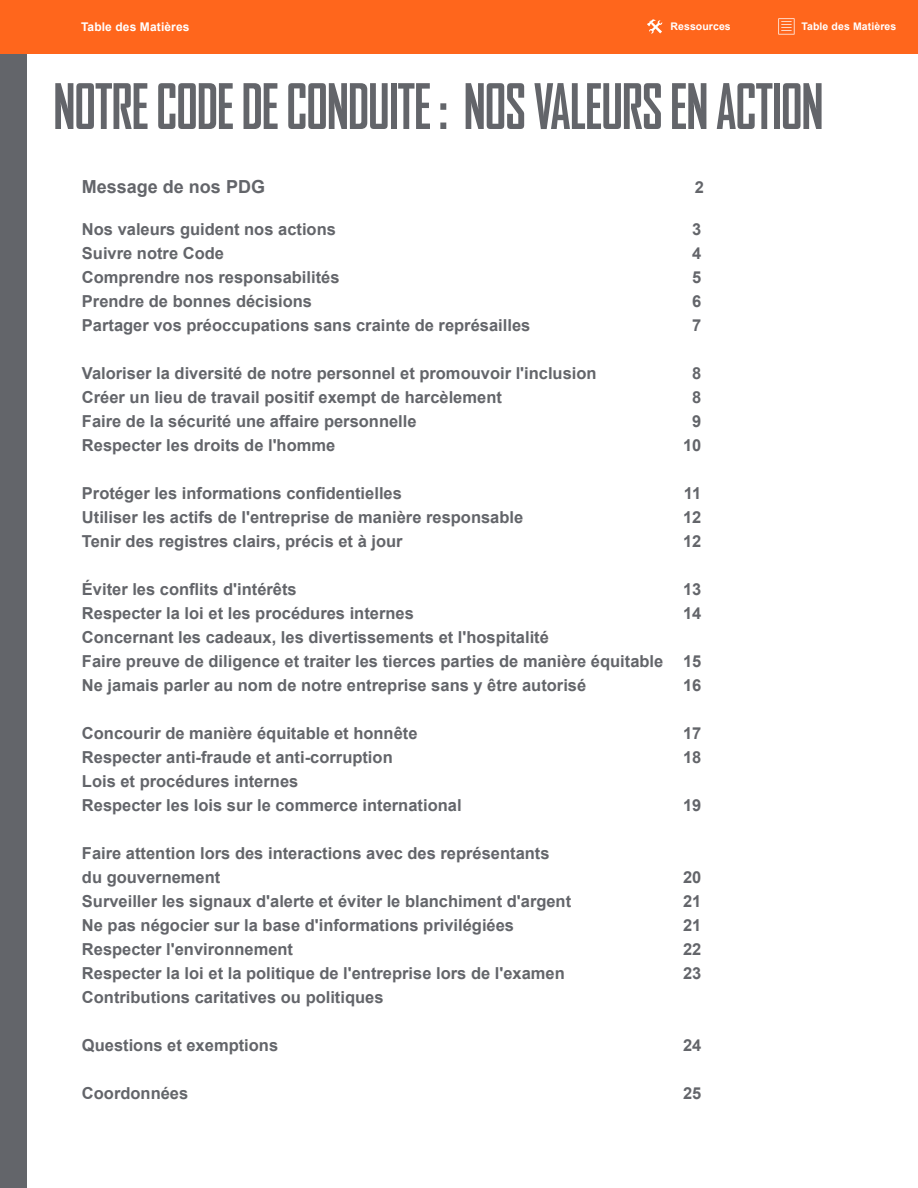
<style>
.page{position:relative;width:918px;height:1188px;background:#fff}
.page>*{position:absolute;margin:0;border:0;box-sizing:border-box;transform-origin:0 0}
.Body_Copy{font:700 condensed 60px "Agency FB";letter-spacing:-.015em;color:#63656a}
.Body_Copy-2{font:700 18px "Arial";color:#63656a}
.Body_Copy-3{font:700 16.5px/24px "Arial";color:#63656a}
.t1{font:700 12px "Arial";letter-spacing:.01em;color:#fff}
.t2{font:700 10.5px "Arial";letter-spacing:.01em;color:#fff}
</style>
<div class="page">
<div style="left:1px;top:0;width:26px;height:1188px;background:#63656a"></div>
<div style="left:0;top:0;width:918px;height:54px;background:#ff661c"></div>
<svg style="left:647px;top:19px;width:15px;height:15px"></svg>
<svg style="left:778px;top:18px;width:17px;height:17px"></svg>
<p class="t1" style="left:81px;top:19px;width:110px">Table des Matières</p>
<p class="t2" style="left:671px;top:20px;width:62px">Ressources</p>
<p class="t2" style="left:801px;top:20px;width:96px">Table des Matières</p>
<p class="Body_Copy" style="left:53px;top:71px;width:771px">NOTRE CODE DE CONDUITE : NOS VALEURS EN ACTION</p>
<p class="Body_Copy-2" style="left:82px;top:175px;width:185px">Message de nos PDG</p>
<p class="Body_Copy-3" style="left:695px;top:176px;width:11px">2</p>
<p class="Body_Copy-3" style="left:82px;top:218px;width:255px">Nos valeurs guident nos actions</p>
<p class="Body_Copy-3" style="left:692px;top:218px;width:11px">3</p>
<p class="Body_Copy-3" style="left:82px;top:242px;width:144px">Suivre notre Code</p>
<p class="Body_Copy-3" style="left:692px;top:242px;width:11px">4</p>
<p class="Body_Copy-3" style="left:82px;top:266px;width:259px">Comprendre nos responsabilités</p>
<p class="Body_Copy-3" style="left:692px;top:266px;width:11px">5</p>
<p class="Body_Copy-3" style="left:82px;top:290px;width:232px">Prendre de bonnes décisions</p>
<p class="Body_Copy-3" style="left:692px;top:290px;width:11px">6</p>
<p class="Body_Copy-3" style="left:82px;top:314px;width:450px">Partager vos préoccupations sans crainte de représailles</p>
<p class="Body_Copy-3" style="left:692px;top:314px;width:11px">7</p>
<p class="Body_Copy-3" style="left:82px;top:362px;width:516px">Valoriser la diversité de notre personnel et promouvoir l'inclusion</p>
<p class="Body_Copy-3" style="left:692px;top:362px;width:11px">8</p>
<p class="Body_Copy-3" style="left:82px;top:386px;width:421px">Créer un lieu de travail positif exempt de harcèlement</p>
<p class="Body_Copy-3" style="left:692px;top:386px;width:11px">8</p>
<p class="Body_Copy-3" style="left:82px;top:410px;width:336px">Faire de la sécurité une affaire personnelle</p>
<p class="Body_Copy-3" style="left:692px;top:410px;width:11px">9</p>
<p class="Body_Copy-3" style="left:82px;top:434px;width:255px">Respecter les droits de l'homme</p>
<p class="Body_Copy-3" style="left:683px;top:434px;width:20px">10</p>
<p class="Body_Copy-3" style="left:82px;top:482px;width:321px">Protéger les informations confidentielles</p>
<p class="Body_Copy-3" style="left:684px;top:482px;width:19px">11</p>
<p class="Body_Copy-3" style="left:82px;top:506px;width:443px">Utiliser les actifs de l'entreprise de manière responsable</p>
<p class="Body_Copy-3" style="left:683px;top:506px;width:20px">12</p>
<p class="Body_Copy-3" style="left:82px;top:530px;width:322px">Tenir des registres clairs, précis et à jour</p>
<p class="Body_Copy-3" style="left:683px;top:530px;width:20px">12</p>
<p class="Body_Copy-3" style="left:82px;top:578px;width:216px">Éviter les conflits d'intérêts</p>
<p class="Body_Copy-3" style="left:683px;top:578px;width:20px">13</p>
<p class="Body_Copy-3" style="left:82px;top:602px;width:333px">Respecter la loi et les procédures internes</p>
<p class="Body_Copy-3" style="left:683px;top:602px;width:20px">14</p>
<p class="Body_Copy-3" style="left:82px;top:626px;width:621px">Concernant les cadeaux, les divertissements et l'hospitalité<br>Faire preuve de diligence et traiter les tierces parties de manière équitable 15<br>Ne jamais parler au nom de notre entreprise sans y être autorisé</p>
<p class="Body_Copy-3" style="left:683px;top:674px;width:20px">16</p>
<p class="Body_Copy-3" style="left:82px;top:722px;width:337px">Concourir de manière équitable et honnête</p>
<p class="Body_Copy-3" style="left:683px;top:722px;width:20px">17</p>
<p class="Body_Copy-3" style="left:82px;top:746px;width:312px">Respecter anti-fraude et anti-corruption</p>
<p class="Body_Copy-3" style="left:683px;top:746px;width:20px">18</p>
<p class="Body_Copy-3" style="left:82px;top:770px;width:381px">Lois et procédures internes<br>Respecter les lois sur le commerce international</p>
<p class="Body_Copy-3" style="left:683px;top:794px;width:20px">19</p>
<p class="Body_Copy-3" style="left:82px;top:842px;width:469px">Faire attention lors des interactions avec des représentants du gouvernement</p>
<p class="Body_Copy-3" style="left:683px;top:866px;width:20px">20</p>
<p class="Body_Copy-3" style="left:82px;top:890px;width:491px">Surveiller les signaux d'alerte et éviter le blanchiment d'argent</p>
<p class="Body_Copy-3" style="left:683px;top:890px;width:20px">21</p>
<p class="Body_Copy-3" style="left:82px;top:914px;width:434px">Ne pas négocier sur la base d'informations privilégiées</p>
<p class="Body_Copy-3" style="left:683px;top:914px;width:20px">21</p>
<p class="Body_Copy-3" style="left:82px;top:938px;width:213px">Respecter l'environnement</p>
<p class="Body_Copy-3" style="left:683px;top:938px;width:20px">22</p>
<p class="Body_Copy-3" style="left:82px;top:962px;width:484px">Respecter la loi et la politique de l'entreprise lors de l'examen</p>
<p class="Body_Copy-3" style="left:683px;top:962px;width:20px">23</p>
<p class="Body_Copy-3" style="left:82px;top:986px;width:303px">Contributions caritatives ou politiques</p>
<p class="Body_Copy-3" style="left:82px;top:1034px;width:198px">Questions et exemptions</p>
<p class="Body_Copy-3" style="left:683px;top:1034px;width:20px">24</p>
<p class="Body_Copy-3" style="left:82px;top:1082px;width:108px">Coordonnées</p>
<p class="Body_Copy-3" style="left:683px;top:1082px;width:20px">25</p>
</div>
